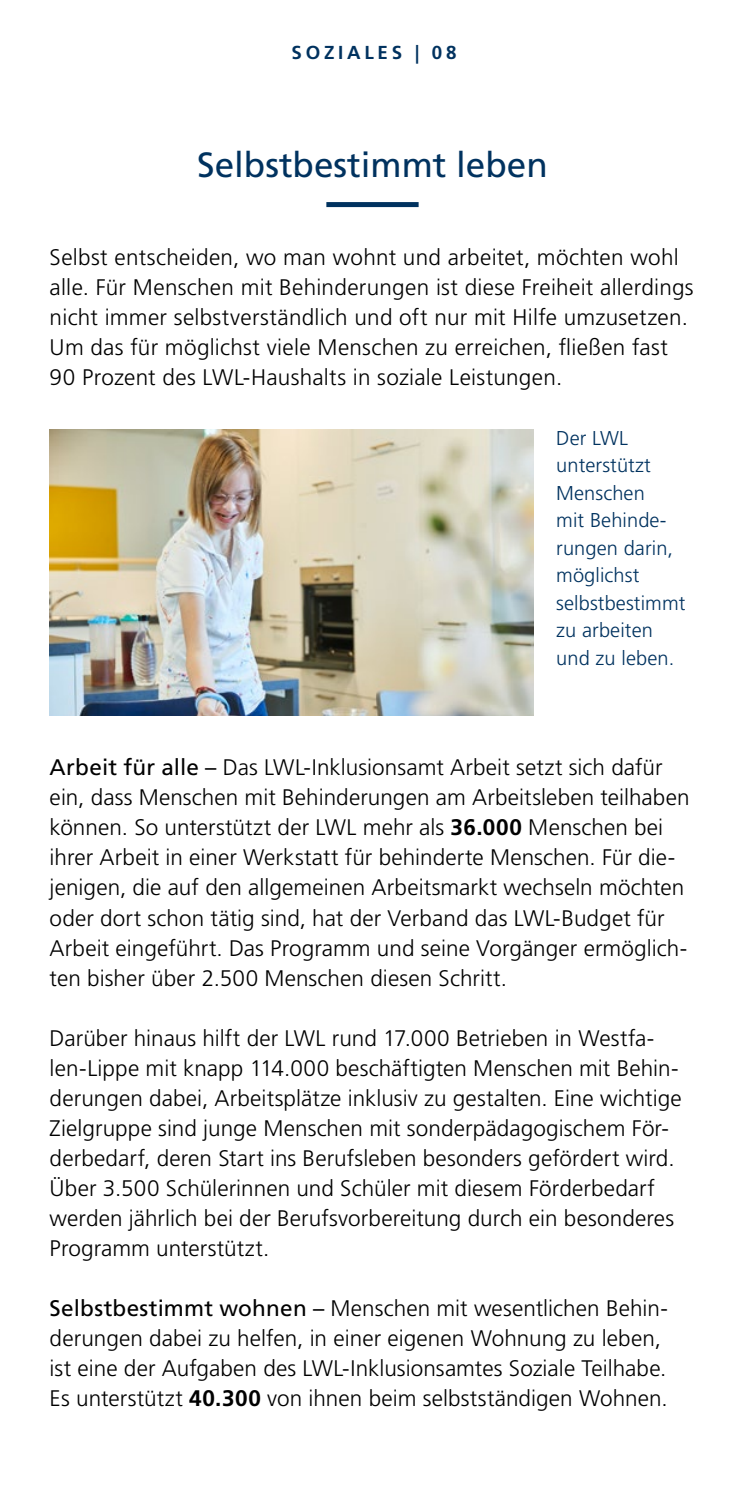
<style>
.page{position:relative;width:745px;height:1489px;background:#fff}
.page>*{position:absolute;margin:0;border:0;box-sizing:border-box;transform-origin:0 0}
.t1{font:35px "Frutiger LT Std";color:#00325f}
.t2{font:300 22.5px/30px "Frutiger LT Std";letter-spacing:.005em;color:#000}
.t3{font:300 20px/27.5px "Frutiger LT Std";letter-spacing:.005em;color:#00325f}
.t4{font:700 18.75px "Frutiger LT Std";letter-spacing:.2em;color:#00325f}
.s1{font-weight:400}
.s2{font-weight:700}
</style>
<div class="page">
<img style="left:50px;top:430px;width:482px;height:285px">
<div style="left:326px;top:202px;width:92px;height:5px;background:#00325f"></div>
<h1 class="t4" style="left:291px;top:42px;width:112px">SOZIALES</h1>
<p class="t4" style="left:415px;top:42px;width:43px">| 08</p>
<h2 class="t1" style="left:197px;top:144px;width:352px">Selbstbestimmt leben</h2>
<p class="t2" style="left:50px;top:243px;width:645px">Selbst entscheiden, wo man wohnt und arbeitet, möchten wohl alle. Für Menschen mit Behinderungen ist diese Freiheit allerdings nicht immer selbstverständlich und oft nur mit Hilfe umzusetzen.<br>Um das für möglichst viele Menschen zu erreichen, fließen fast 90 Prozent des LWL-Haushalts in soziale Leistungen.</p>
<p class="t3" style="left:556px;top:424px;width:96px">Der LWL unterstützt<br>Menschen</p>
<p class="t3" style="left:556px;top:507px;width:118px">mit Behinde&shy;rungen darin,</p>
<p class="t3" style="left:556px;top:562px;width:85px">möglichst</p>
<p class="t3" style="left:556px;top:589px;width:131px">selbstbestimmt zu arbeiten und zu leben.</p>
<p class="t2" style="left:50px;top:753px;width:641px"><span class="s1">Arbeit für alle –</span> Das LWL-Inklusionsamt Arbeit setzt sich dafür ein, dass Menschen mit Behinderungen am Arbeitsleben teilhaben können. So unterstützt der LWL mehr als <span class="s2">36.000</span> Menschen bei ihrer Arbeit in einer Werkstatt für behinderte Menschen. Für die&shy;jenigen, die auf den allgemeinen Arbeitsmarkt wechseln möchten oder dort schon tätig sind, hat der Verband das LWL-Budget für Arbeit eingeführt. Das Programm und seine Vorgänger ermöglich&shy;ten bisher über 2.500 Menschen diesen Schritt.</p>
<p class="t2" style="left:50px;top:1023px;width:633px">Darüber hinaus hilft der LWL rund 17.000 Betrieben in Westfa&shy;len-Lippe mit knapp 114.000 beschäftigten Menschen mit Behin&shy;derungen dabei, Arbeitsplätze inklusiv zu gestalten. Eine wichtige Zielgruppe sind junge Menschen mit sonderpädagogischem För&shy;derbedarf, deren Start ins Berufsleben besonders gefördert wird.<br>Über 3.500 Schülerinnen und Schüler mit diesem Förderbedarf werden jährlich bei der Berufsvorbereitung durch ein besonderes Programm unterstützt.</p>
<p class="t2" style="left:50px;top:1293px;width:619px"><span class="s1">Selbstbestimmt wohnen –</span> Menschen mit wesentlichen Behin&shy;derungen dabei zu helfen, in einer eigenen Wohnung zu leben, ist eine der Aufgaben des LWL-Inklusionsamtes Soziale Teilhabe.<br>Es unterstützt <span class="s2">40.300</span> von ihnen beim selbstständigen Wohnen.</p>
</div>
